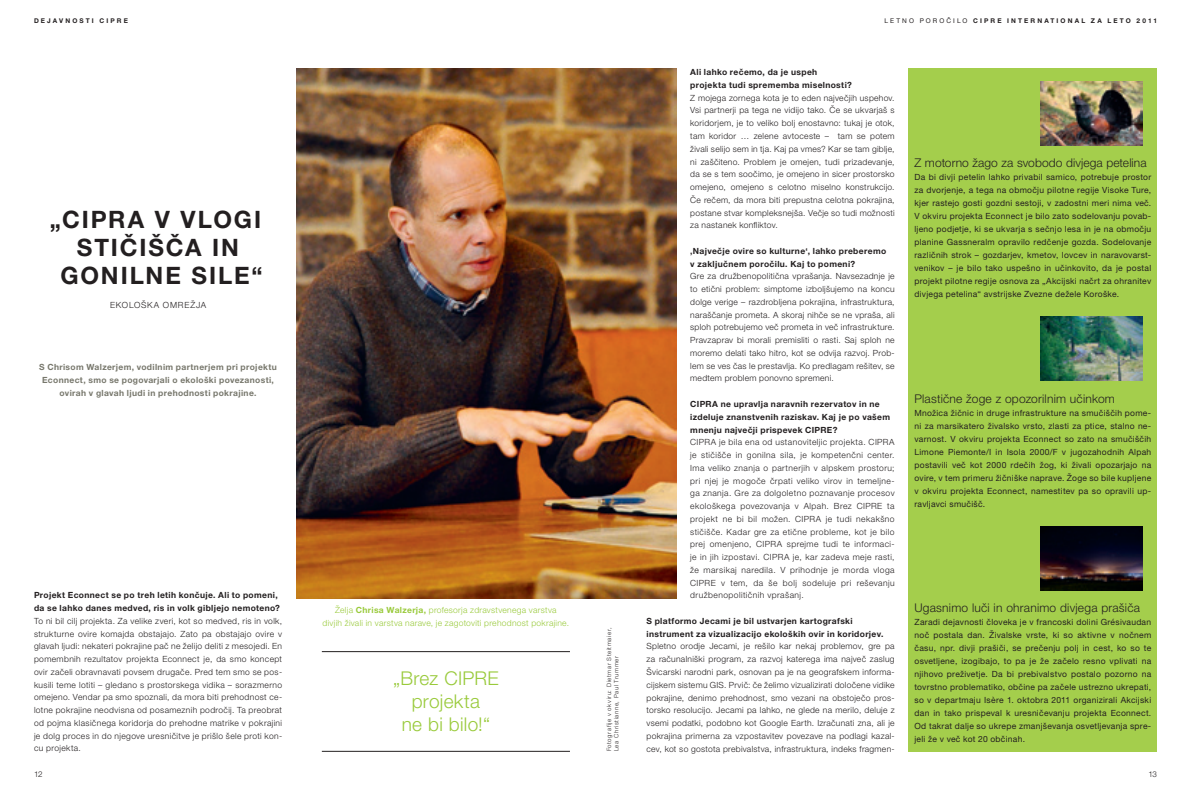
<style>
.page{position:relative;width:1191px;height:794px;background:#fff}
.page>*{position:absolute;margin:0;border:0;box-sizing:border-box;transform-origin:0 0}
.t1{font:700 24px/28px "Helvetica Neue LT Pro";letter-spacing:.075em;color:#231f20;text-align:center}
.t2{font:300 19px/22.8px "Helvetica Neue LT Pro";letter-spacing:.015em;color:#99ca3b;text-align:center}
.t3{font:300 12px "Helvetica Neue LT Pro";letter-spacing:.015em;color:#231f20}
.t4{font:300 8.5px/12.8px "Helvetica Neue LT Pro";letter-spacing:.035em;color:#231f20;text-align:justify}
.t5{font:8.5px/13px "Helvetica Neue LT Pro";letter-spacing:.03em;color:#231f20;text-align:justify}
.t6{font:700 8.5px/12.8px "Helvetica Neue LT Pro";letter-spacing:.04em;color:#231f20}
.t7{font:700 8.5px/13px "Helvetica Neue LT Pro";letter-spacing:.04em;color:#77776c;text-align:center}
.t8{font:300 8.5px/13px "Helvetica Neue LT Pro";letter-spacing:.03em;color:#99ca3b;text-align:center}
.t9{font:300 8.5px "Helvetica Neue LT Pro";letter-spacing:.095em;color:#231f20}
.t10{font:300 8px "Helvetica Neue LT Pro";color:#231f20}
.t11{font:700 6.5px "Helvetica Neue LT Pro";letter-spacing:.325em;color:#231f20}
.t12{font:6.5px "Helvetica Neue LT Pro";letter-spacing:.32em;color:#231f20}
.t13{font:300 6px/7.2px "Helvetica Neue LT Pro";letter-spacing:.105em;color:#231f20}
.s1{font-weight:700}
</style>
<div class="page">
<img style="left:296px;top:68px;width:380px;height:530px">
<div style="left:909px;top:68px;width:248px;height:683px;background:#a4ce4c"></div>
<hr style="left:322px;top:651px;width:248px;height:1px;background:#231f20">
<hr style="left:322px;top:751px;width:248px;height:1px;background:#231f20">
<img style="left:1040px;top:82px;width:102px;height:63px">
<img style="left:1040px;top:316px;width:102px;height:64px">
<img style="left:1040px;top:526px;width:102px;height:64px">
<p class="t11" style="left:34px;top:16px;width:90px">D ejavnos ti CIPRE</p>
<p class="t12" style="left:884px;top:16px;width:113px">Le tno p or očil o <span class="s1">CIPRE</span></p>
<p class="t11" style="left:1007px;top:16px;width:151px">Internati onal za leto 2011</p>
<h1 class="t1" style="left:50px;top:204px;width:214px">„CIPRA v vlogi stičišča in gonilne si le“</h1>
<p class="t9" style="left:110px;top:299px;width:98px">EKOLOŠKA OMREŽJA</p>
<p class="t7" style="left:39px;top:360px;width:239px">S Chrisom Walzerjem, vodilnim partnerjem pri projektu<br>Econnect, smo se pogovarjali o ekološki povezanosti, ovirah v glavah ljudi in prehodnosti pokrajine.</p>
<p class="t6" style="left:34px;top:588px;width:247px">Projekt Econnect se po treh letih končuje. Ali to pomeni, da se lahko danes medved, ris in volk gibljejo nemoteno?</p>
<p class="t4" style="left:34px;top:614px;width:250px">To ni bil cilj projekta. Za velike zveri, kot so medved, ris in volk, strukturne ovire komajda obstajajo. Zato pa obstajajo ovire v glavah ljudi: nekateri pokrajine pač ne želijo deliti z mesojedi. En pomembnih rezultatov projekta Econnect je, da smo koncept ovir začeli obravnavati povsem drugače. Pred tem smo se pos&shy;kusili teme lotiti – gledano s prostorskega vidika – sorazmerno omejeno. Vendar pa smo spoznali, da mora biti prehodnost ce&shy;lotne pokrajine neodvisna od posameznih področij. Ta preobrat od pojma klasičnega koridorja do prehodne matrike v pokrajini je dolg proces in do njegove uresničitve je prišlo šele proti kon&shy;cu projekta.</p>
<p class="t8" style="left:322px;top:603px;width:248px">Želja <span class="s1">Chrisa Walzerja,</span> profesorja zdravstvenega varstva<br>divjih živali in varstva narave, je zagotoviti prehodnost pokrajine.</p>
<h2 class="t2" style="left:393px;top:666px;width:107px">„Brez CIPRE projekta<br>ne bi bilo!“</h2>
<p class="t13" style="left:605px;top:751px;width:125px;rotate:-90deg">Fotografije v okviru: Dietmar Steitmaier,<br>Lea Christianne, Paul Trummer</p>
<p class="t6" style="left:690px;top:65px;width:163px">Ali lahko rečemo, da je uspeh projekta tudi sprememba miselnosti?</p>
<p class="t4" style="left:690px;top:91px;width:206px">Z mojega zornega kota je to eden največjih uspehov.<br>Vsi partnerji pa tega ne vidijo tako. Če se ukvarjaš s koridorjem, je to veliko bolj enostavno: tukaj je otok, tam koridor … zelene avtoceste – tam se potem živali selijo sem in tja. Kaj pa vmes? Kar se tam giblje, ni zaščiteno. Problem je omejen, tudi prizadevanje, da se s tem soočimo, je omejeno in sicer prostorsko omejeno, omejeno s celotno miselno konstrukcijo.<br>Če rečem, da mora biti prepustna celotna pokrajina, postane stvar kompleksnejša. Večje so tudi možnosti za nastanek konfliktov.</p>
<p class="t6" style="left:690px;top:244px;width:197px">‚Največje ovire so kulturne‘, lahko preberemo v zaključnem poročilu. Kaj to pomeni?</p>
<p class="t4" style="left:690px;top:270px;width:206px">Gre za družbenopolitična vprašanja. Navsezadnje je to etični problem: simptome izboljšujemo na koncu dolge verige – razdrobljena pokrajina, infrastruktura, naraščanje prometa. A skoraj nihče se ne vpraša, ali sploh potrebujemo več prometa in več infrastrukture.<br>Pravzaprav bi morali premisliti o rasti. Saj sploh ne moremo delati tako hitro, kot se odvija razvoj. Prob&shy;lem se ves čas le prestavlja. Ko predlagam rešitev, se medtem problem ponovno spremeni.</p>
<p class="t6" style="left:690px;top:397px;width:201px">CIPRA ne upravlja naravnih rezervatov in ne izdeluje znanstvenih raziskav. Kaj je po vašem mnenju največji prispevek CIPRE?</p>
<p class="t4" style="left:690px;top:436px;width:206px">CIPRA je bila ena od ustanoviteljic projekta. CIPRA je stičišče in gonilna sila, je kompetenčni center.<br>Ima veliko znanja o partnerjih v alpskem prostoru; pri njej je mogoče črpati veliko virov in temeljne&shy;ga znanja. Gre za dolgoletno poznavanje procesov ekološkega povezovanja v Alpah. Brez CIPRE ta projekt ne bi bil možen. CIPRA je tudi nekakšno stičišče. Kadar gre za etične probleme, kot je bilo prej omenjeno, CIPRA sprejme tudi te informaci&shy;je in jih izpostavi. CIPRA je, kar zadeva meje rasti, že marsikaj naredila. V prihodnje je morda vloga CIPRE v tem, da še bolj sodeluje pri reševanju družbenopolitičnih vprašanj.</p>
<p class="t6" style="left:646px;top:614px;width:238px">S platformo Jecami je bil ustvarjen kartografski instrument za vizualizacijo ekoloških ovir in koridorjev.</p>
<p class="t4" style="left:646px;top:640px;width:250px">Spletno orodje Jecami, je rešilo kar nekaj problemov, gre pa za računalniški program, za razvoj katerega ima največ zaslug Švicarski narodni park, osnovan pa je na geografskem informa&shy;cijskem sistemu GIS. Prvič: če želimo vizualizirati določene vidike pokrajine, denimo prehodnost, smo vezani na obstoječo pros&shy;torsko resolucijo. Jecami pa lahko, ne glede na merilo, deluje z vsemi podatki, podobno kot Google Earth. Izračunati zna, ali je pokrajina primerna za vzpostavitev povezave na podlagi kazal&shy;cev, kot so gostota prebivalstva, infrastruktura, indeks fragmen-</p>
<h3 class="t3" style="left:914px;top:155px;width:234px">Z motorno žago za svobodo divjega petelina</h3>
<p class="t5" style="left:914px;top:170px;width:238px">Da bi divji petelin lahko privabil samico, potrebuje prostor za dvorjenje, a tega na območju pilotne regije Visoke Ture, kjer rastejo gosti gozdni sestoji, v zadostni meri nima več.<br>V okviru projekta Econnect je bilo zato sodelovanju povab&shy;ljeno podjetje, ki se ukvarja s sečnjo lesa in je na območju planine Gassneralm opravilo redčenje gozda. Sodelovanje različnih strok – gozdarjev, kmetov, lovcev in naravovarst&shy;venikov – je bilo tako uspešno in učinkovito, da je postal projekt pilotne regije osnova za „Akcijski načrt za ohranitev divjega petelina“ avstrijske Zvezne dežele Koroške.</p>
<h3 class="t3" style="left:914px;top:391px;width:202px">Plastične žoge z opozorilnim učinkom</h3>
<p class="t5" style="left:914px;top:406px;width:238px">Množica žičnic in druge infrastrukture na smučiščih pome&shy;ni za marsikatero živalsko vrsto, zlasti za ptice, stalno ne&shy;varnost. V okviru projekta Econnect so zato na smučiščih Limone Piemonte/I in Isola 2000/F v jugozahodnih Alpah postavili več kot 2000 rdečih žog, ki živali opozarjajo na ovire, v tem primeru žičniške naprave. Žoge so bile kupljene v okviru projekta Econnect, namestitev pa so opravili up&shy;ravljavci smučišč.</p>
<h3 class="t3" style="left:914px;top:600px;width:227px">Ugasnimo luči in ohranimo divjega prašiča</h3>
<p class="t5" style="left:914px;top:615px;width:238px">Zaradi dejavnosti človeka je v francoski dolini Grésivaudan noč postala dan. Živalske vrste, ki so aktivne v nočnem času, npr. divji prašiči, se prečenju polj in cest, ko so te osvetljene, izogibajo, to pa je že začelo resno vplivati na njihovo preživetje. Da bi prebivalstvo postalo pozorno na tovrstno problematiko, občine pa začele ustrezno ukrepati, so v departmaju Isère 1. oktobra 2011 organizirali Akcijski dan in tako prispeval k uresničevanju projekta Econnect.<br>Od takrat dalje so ukrepe zmanjševanja osvetljevanja spre&shy;jeli že v več kot 20 občinah.</p>
<p class="t10" style="left:34px;top:769px;width:10px">12</p>
<p class="t10" style="left:1148px;top:769px;width:10px">13</p>
</div>
